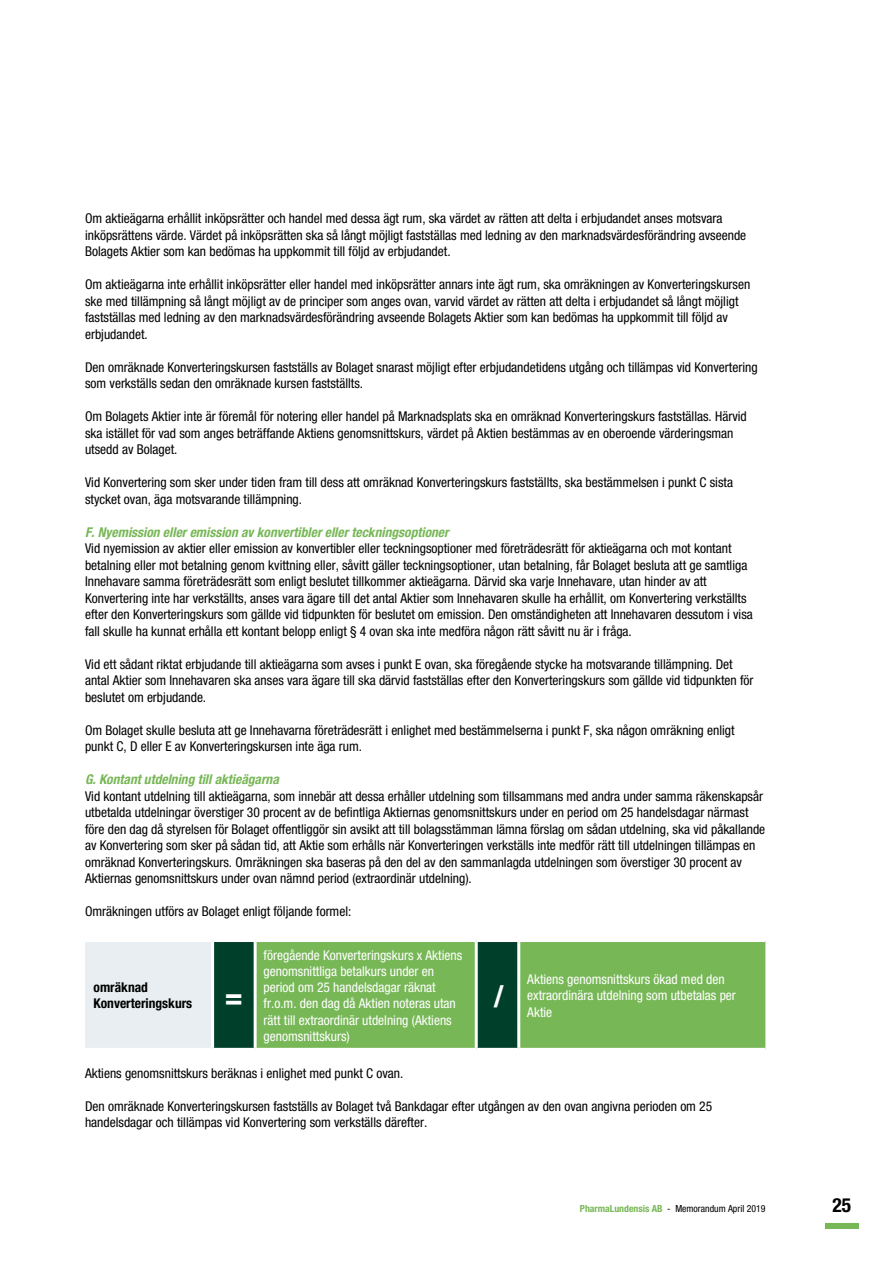
<style>
.page{position:relative;width:893px;height:1263px;background:#fff}
.page>*{position:absolute;margin:0;border:0;box-sizing:border-box;transform-origin:0 0}
.t1{font:700 condensed 30px "Helvetica Neue";color:#fff}
.t2{font:700 condensed 19.5px "Helvetica Neue";color:#000}
.t3{font:condensed 13.5px/16.5px "Helvetica Neue";color:#000}
.t4{font:condensed 13.5px/16.2px "Helvetica Neue";color:#fff}
.t5{font:italic 700 condensed 13.5px "Helvetica Neue";color:#77b756}
.t6{font:700 condensed 13.5px/16.2px "Helvetica Neue";color:#000}
.t7{font:condensed 9.75px "Helvetica Neue";color:#000}
.s1{font-weight:700;color:#77b756}
</style>
<div class="page">
<div style="left:825px;top:1223px;width:34px;height:6px;background:#77b756"></div>
<div style="left:85px;top:940px;width:128px;height:109px;background:#e8eef1"></div>
<div style="left:214px;top:942px;width:40px;height:106px;background:#00402a"></div>
<svg style="left:257px;top:942px;width:508px;height:106px;background:#6ead53"></svg>
<hr style="left:85px;top:939px;width:128px;height:3px;background:#fff">
<hr style="left:211px;top:942px;width:3px;height:106px;background:#fff">
<hr style="left:475px;top:942px;width:3px;height:106px;background:#fff">
<hr style="left:85px;top:1048px;width:128px;height:3px;background:#fff">
<hr style="left:517px;top:942px;width:3px;height:106px;background:#fff">
<p class="t3" style="left:85px;top:210px;width:663px">Om aktieägarna erhållit inköpsrätter och handel med dessa ägt rum, ska värdet av rätten att delta i erbjudandet anses motsvara inköpsrättens värde. Värdet på inköpsrätten ska så långt möjligt fastställas med ledning av den marknadsvärdesförändring avseende<br>Bolagets Aktier som kan bedömas ha uppkommit till följd av erbjudandet.</p>
<p class="t3" style="left:85px;top:276px;width:667px">Om aktieägarna inte erhållit inköpsrätter eller handel med inköpsrätter annars inte ägt rum, ska omräkningen av Konverteringskursen ske med tillämpning så långt möjligt av de principer som anges ovan, varvid värdet av rätten att delta i erbjudandet så långt möjligt fastställas med ledning av den marknadsvärdesförändring avseende Bolagets Aktier som kan bedömas ha uppkommit till följd av erbjudandet.</p>
<p class="t3" style="left:85px;top:359px;width:674px">Den omräknade Konverteringskursen fastställs av Bolaget snarast möjligt efter erbjudandetidens utgång och tillämpas vid Konvertering som verkställs sedan den omräknade kursen fastställts.</p>
<p class="t3" style="left:85px;top:408px;width:663px">Om Bolagets Aktier inte är föremål för notering eller handel på Marknadsplats ska en omräknad Konverteringskurs fastställas. Härvid ska istället för vad som anges beträffande Aktiens genomsnittskurs, värdet på Aktien bestämmas av en oberoende värderingsman utsedd av Bolaget.</p>
<p class="t3" style="left:85px;top:474px;width:649px">Vid Konvertering som sker under tiden fram till dess att omräknad Konverteringskurs fastställts, ska bestämmelsen i punkt C sista stycket ovan, äga motsvarande tillämpning.</p>
<p class="t5" style="left:85px;top:524px;width:365px">F. Nyemission eller emission av konvertibler eller teckningsoptioner</p>
<p class="t3" style="left:85px;top:540px;width:669px">Vid nyemission av aktier eller emission av konvertibler eller teckningsoptioner med företrädesrätt för aktieägarna och mot kontant betalning eller mot betalning genom kvittning eller, såvitt gäller teckningsoptioner, utan betalning, får Bolaget besluta att ge samtliga Innehavare samma företrädesrätt som enligt beslutet tillkommer aktieägarna. Därvid ska varje Innehavare, utan hinder av att Konvertering inte har verkställts, anses vara ägare till det antal Aktier som Innehavaren skulle ha erhållit, om Konvertering verkställts efter den Konverteringskurs som gällde vid tidpunkten för beslutet om emission. Den omständigheten att Innehavaren dessutom i visa fall skulle ha kunnat erhålla ett kontant belopp enligt § 4 ovan ska inte medföra någon rätt såvitt nu är i fråga.</p>
<p class="t3" style="left:85px;top:656px;width:670px">Vid ett sådant riktat erbjudande till aktieägarna som avses i punkt E ovan, ska föregående stycke ha motsvarande tillämpning. Det antal Aktier som Innehavaren ska anses vara ägare till ska därvid fastställas efter den Konverteringskurs som gällde vid tidpunkten för beslutet om erbjudande.</p>
<p class="t3" style="left:85px;top:722px;width:651px">Om Bolaget skulle besluta att ge Innehavarna företrädesrätt i enlighet med bestämmelserna i punkt F, ska någon omräkning enligt punkt C, D eller E av Konverteringskursen inte äga rum.</p>
<p class="t5" style="left:85px;top:771px;width:195px">G. Kontant utdelning till aktieägarna</p>
<p class="t3" style="left:85px;top:788px;width:682px">Vid kontant utdelning till aktieägarna, som innebär att dessa erhåller utdelning som tillsammans med andra under samma räkenskapsår utbetalda utdelningar överstiger 30 procent av de befintliga Aktiernas genomsnittskurs under en period om 25 handelsdagar närmast före den dag då styrelsen för Bolaget offentliggör sin avsikt att till bolagsstämman lämna förslag om sådan utdelning, ska vid påkallande av Konvertering som sker på sådan tid, att Aktie som erhålls när Konverteringen verkställs inte medför rätt till utdelningen tillämpas en omräknad Konverteringskurs. Omräkningen ska baseras på den del av den sammanlagda utdelningen som överstiger 30 procent av Aktiernas genomsnittskurs under ovan nämnd period (extraordinär utdelning).</p>
<p class="t3" style="left:85px;top:903px;width:268px">Omräkningen utförs av Bolaget enligt följande formel:</p>
<p class="t6" style="left:94px;top:979px;width:100px">omräknad<br>Konverteringskurs</p>
<h1 class="t1" style="left:225px;top:978px;width:19px">=</h1>
<p class="t4" style="left:264px;top:947px;width:200px">föregående Konverteringskurs x Aktiens genomsnittliga betalkurs under en period om 25 handelsdagar räknat fr.o.m. den dag då Aktien noteras utan rätt till extraordinär utdelning (Aktiens genomsnittskurs)</p>
<h1 class="t1" style="left:494px;top:978px;width:11px">/</h1>
<p class="t4" style="left:527px;top:971px;width:210px">Aktiens genomsnittskurs ökad med den extraordinära utdelning som utbetalas per<br>Aktie</p>
<p class="t3" style="left:85px;top:1065px;width:320px">Aktiens genomsnittskurs beräknas i enlighet med punkt C ovan.</p>
<p class="t3" style="left:85px;top:1098px;width:629px">Den omräknade Konverteringskursen fastställs av Bolaget två Bankdagar efter utgången av den ovan angivna perioden om 25 handelsdagar och tillämpas vid Konvertering som verkställs därefter.</p>
<p class="t7" style="left:580px;top:1203px;width:187px"><span class="s1">PharmaLundensis AB</span> - Memorandum April 2019</p>
<h2 class="t2" style="left:833px;top:1193px;width:20px">25</h2>
</div>
